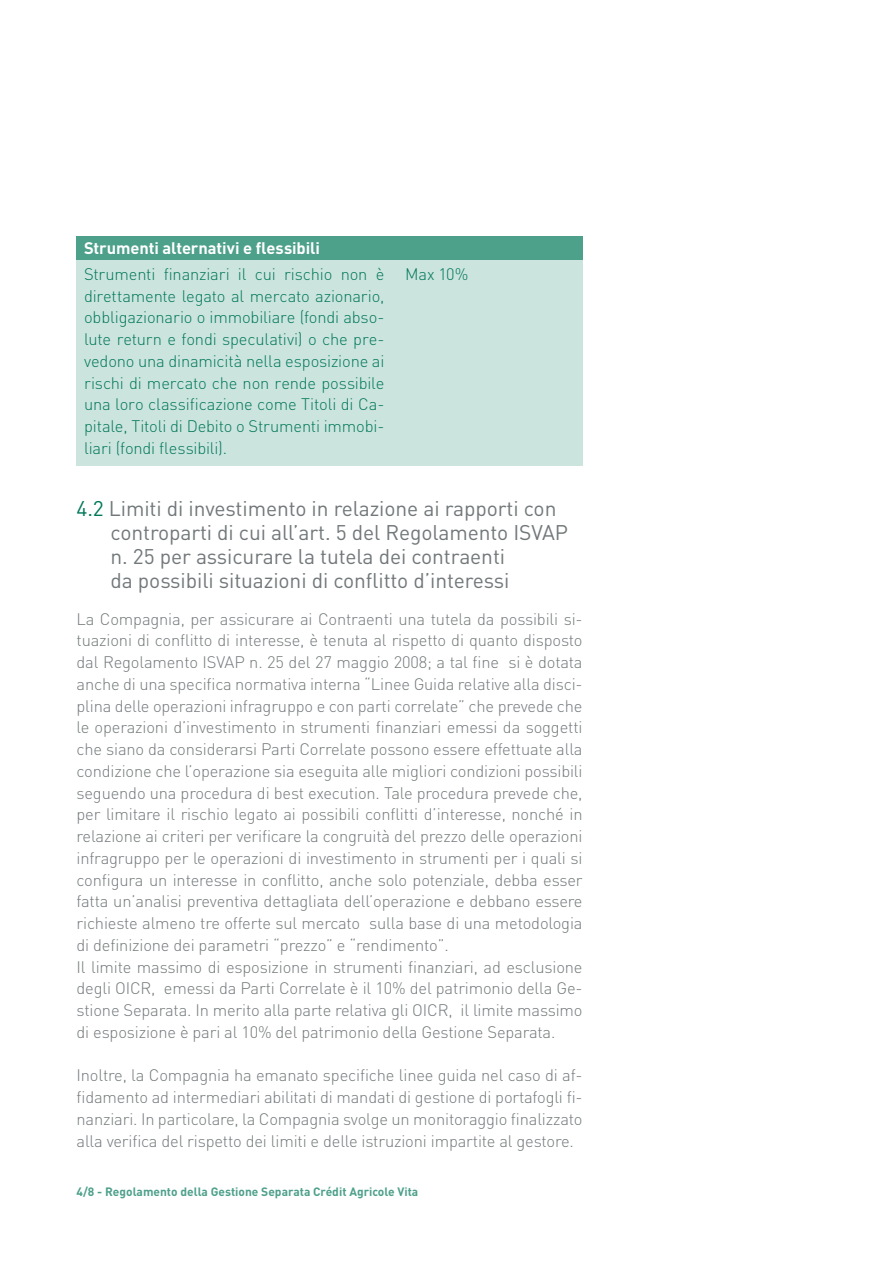
<style>
.page{position:relative;width:893px;height:1263px;background:#fff}
.page>*{position:absolute;margin:0;border:0;box-sizing:border-box;transform-origin:0 0}
.t1{font:21px/24px "DIN";letter-spacing:-.005em;color:#72787a}
.t2{font:300 16.5px/21.8px "DIN";letter-spacing:-.01em;color:#72787a}
.t3{font:300 16.5px/21.8px "DIN";letter-spacing:-.01em;color:#007858;text-align:justify}
.t4{font:700 16.5px "DIN";letter-spacing:-.005em;color:#fff}
.t5{font:700 12px "DIN";color:#4da08a}
.s1{color:#007858}
</style>
<div class="page">
<div style="left:77px;top:259px;width:506px;height:207px;background:#cce4de"></div>
<div style="left:77px;top:236px;width:506px;height:24px;background:#4da08a"></div>
<p class="t4" style="left:84px;top:237px;width:237px">Strumenti alternativi e flessibili</p>
<p class="t3" style="left:84px;top:263px;width:302px">Strumenti finanziari il cui rischio non è direttamente legato al mercato azionario, obbligazionario o immobiliare (fondi abso&shy;lute return e fondi speculativi) o che pre&shy;vedono una dinamicità nella esposizione ai rischi di mercato che non rende possibile una loro classificazione come Titoli di Ca&shy;pitale, Titoli di Debito o Strumenti immobi&shy;liari (fondi flessibili).</p>
<p class="t3" style="left:405px;top:263px;width:65px">Max 10%</p>
<p class="t1" style="left:111px;top:496px;width:459px;text-indent:-34px"><span class="s1">4.2</span> Limiti di investimento in relazione ai rapporti con controparti di cui all’art. 5 del Regolamento ISVAP n. 25 per assicurare la tutela dei contraenti<br>da possibili situazioni di conflitto d’interessi</p>
<p class="t2" style="left:77px;top:607px;width:508px">La Compagnia, per assicurare ai Contraenti una tutela da possibili si&shy;tuazioni di conflitto di interesse, è tenuta al rispetto di quanto disposto dal Regolamento ISVAP n. 25 del 27 maggio 2008; a tal fine si è dotata anche di una specifica normativa interna “Linee Guida relative alla disci&shy;plina delle operazioni infragruppo e con parti correlate” che prevede che le operazioni d’investimento in strumenti finanziari emessi da soggetti che siano da considerarsi Parti Correlate possono essere effettuate alla condizione che l’operazione sia eseguita alle migliori condizioni possibili seguendo una procedura di best execution. Tale procedura prevede che, per limitare il rischio legato ai possibili conflitti d’interesse, nonché in relazione ai criteri per verificare la congruità del prezzo delle operazioni infragruppo per le operazioni di investimento in strumenti per i quali si configura un interesse in conflitto, anche solo potenziale, debba esser fatta un’analisi preventiva dettagliata dell’operazione e debbano essere richieste almeno tre offerte sul mercato sulla base di una metodologia di definizione dei parametri “prezzo” e “rendimento”.<br>Il limite massimo di esposizione in strumenti finanziari, ad esclusione degli OICR, emessi da Parti Correlate è il 10% del patrimonio della Ge&shy;stione Separata. In merito alla parte relativa gli OICR, il limite massimo di esposizione è pari al 10% del patrimonio della Gestione Separata.</p>
<p class="t2" style="left:77px;top:1064px;width:507px;text-align:justify">Inoltre, la Compagnia ha emanato specifiche linee guida nel caso di af&shy;fidamento ad intermediari abilitati di mandati di gestione di portafogli fi&shy;nanziari. In particolare, la Compagnia svolge un monitoraggio finalizzato alla verifica del rispetto dei limiti e delle istruzioni impartite al gestore.</p>
<p class="t5" style="left:77px;top:1184px;width:343px">4/8 - Regolamento della Gestione Separata Crédit Agricole Vita</p>
</div>
